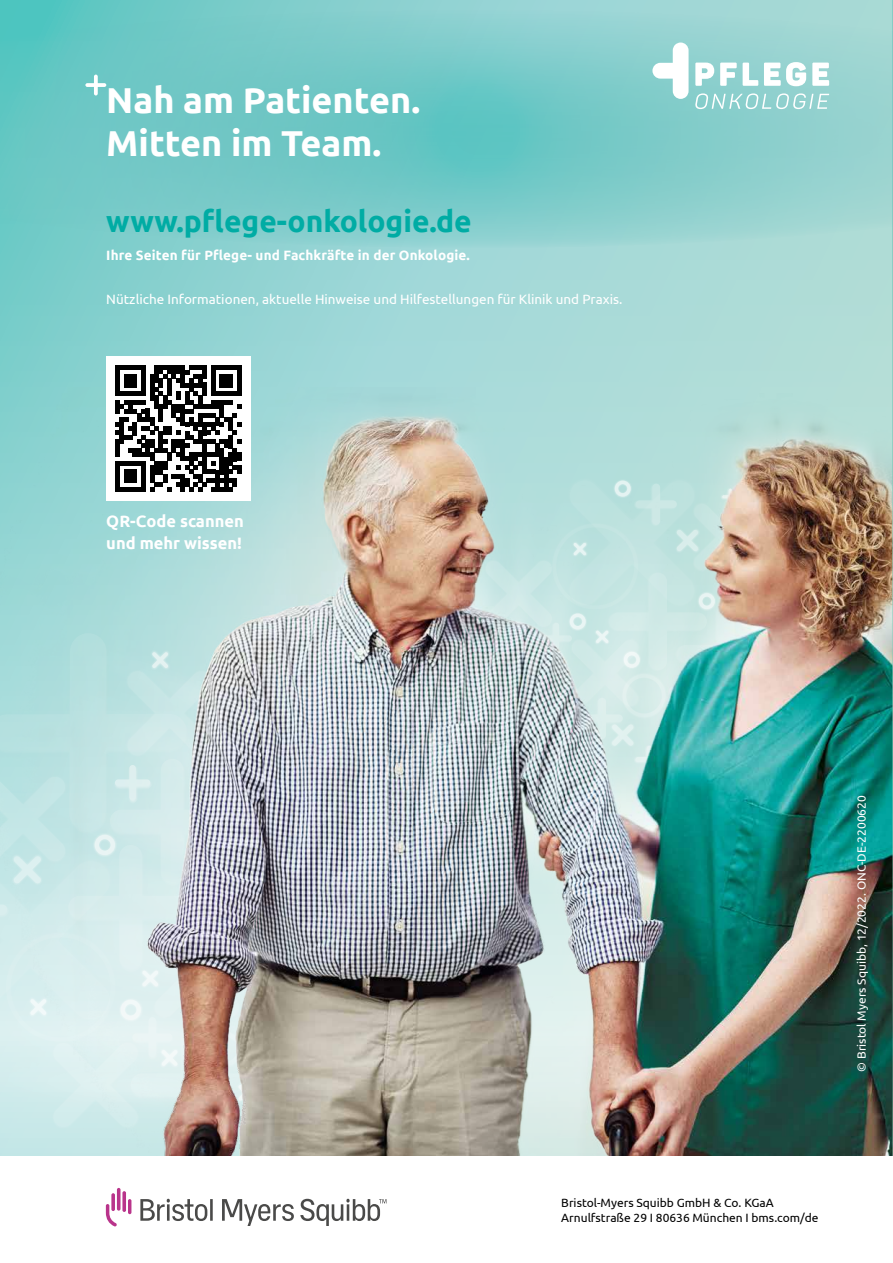
<style>
.page{position:relative;width:893px;height:1263px;background:#fff}
.page>*{position:absolute;margin:0;border:0;box-sizing:border-box;transform-origin:0 0}
.t1{font:700 36px/43.2px "Ubuntu";color:#fff}
.t2{font:700 30px "Ubuntu";color:#00aca4}
.t3{font:700 16.5px/21.9px "Ubuntu";color:#fff}
.t4{font:13.5px "Ubuntu";color:#fff}
.t5{font:700 13.5px "Ubuntu";letter-spacing:.01em;color:#fff}
.t6{font:12px/14.4px "Ubuntu";color:#000}
.t7{font:12px "Ubuntu";color:#fff}
</style>
<div class="page">
<svg style="left:0;top:0;width:892px;height:388px;background:#9bd6d4"></svg>
<svg style="left:0;top:9px;width:892px;height:239px;background:#7ccbc9"></svg>
<svg style="left:695px;top:63px;width:19px;height:23px"></svg>
<svg style="left:720px;top:63px;width:17px;height:23px"></svg>
<svg style="left:743px;top:63px;width:15px;height:23px"></svg>
<svg style="left:764px;top:62px;width:42px;height:24px"></svg>
<svg style="left:812px;top:63px;width:17px;height:23px"></svg>
<svg style="left:695px;top:93px;width:134px;height:16px;background:#a6d9d8"></svg>
<svg style="left:652px;top:43px;width:37px;height:56px"></svg>
<div style="left:391px;top:368px;width:501px;height:20px;background:#addcd9"></div>
<img style="left:0;top:388px;width:892px;height:768px">
<svg style="left:85px;top:83px;width:21px;height:4px"></svg>
<svg style="left:94px;top:75px;width:4px;height:20px"></svg>
<svg style="left:892px;top:0;width:1px;height:1156px"></svg>
<div style="left:106px;top:356px;width:144px;height:144px;background:#fff"></div>
<svg style="left:115px;top:365px;width:126px;height:126px"></svg>
<svg style="left:105px;top:1188px;width:281px;height:38px"></svg>
<h1 class="t1" style="left:106px;top:78px;width:315px">Nah am Patienten.<br>Mitten im Team.</h1>
<h2 class="t2" style="left:106px;top:203px;width:367px">www.pflege-onkologie.de</h2>
<p class="t5" style="left:106px;top:247px;width:365px">Ihre Seiten für Pflege- und Fachkräfte in der Onkologie.</p>
<p class="t4" style="left:106px;top:291px;width:518px">Nützliche Informationen, aktuelle Hinweise und Hilfestellungen für Klinik und Praxis.</p>
<p class="t3" style="left:106px;top:510px;width:139px">QR-Code scannen und mehr wissen!</p>
<p class="t7" style="left:854px;top:1071px;width:278px;rotate:-90deg">© Bristol Myers Squibb, 12/2022. ONC-DE-2200620</p>
<p class="t6" style="left:561px;top:1195px;width:259px">Bristol-Myers Squibb GmbH &amp; Co. KGaA<br>Arnulfstraße 29 I 80636 München I bms.com/de</p>
</div>
